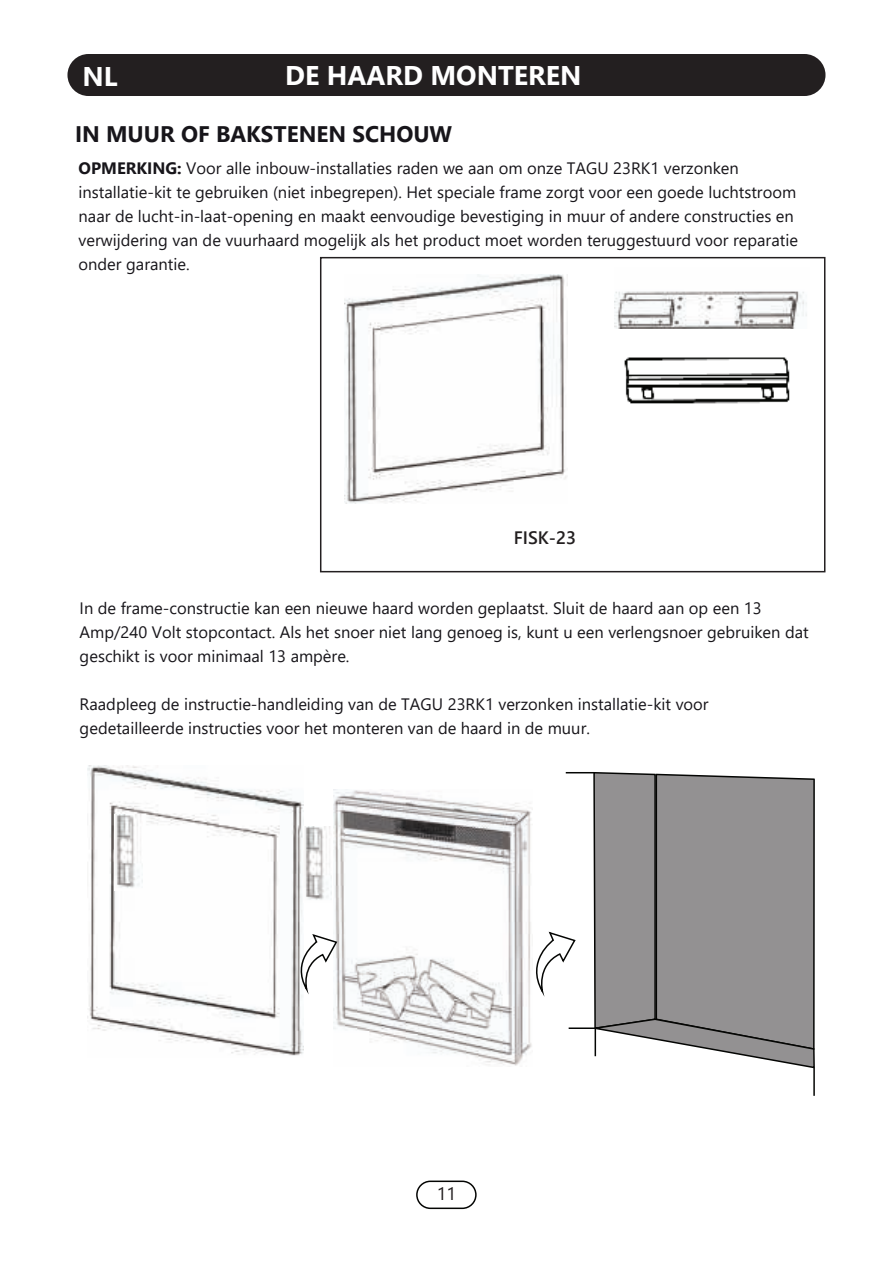
<style>
.page{position:relative;width:893px;height:1263px;background:#fff}
.page>*{position:absolute;margin:0;border:0;box-sizing:border-box;transform-origin:0 0}
.t1{font:700 27px "Segoe UI";color:#fff}
.t2{font:700 22.5px "Segoe UI";color:#17151a}
.t3{font:600 18px "Segoe UI";color:#231f20}
.t4{font:18px "Segoe UI";color:#231f20}
.t5{font:16.5px/24px "Segoe UI";color:#17151a}
.s1{font-weight:700}
</style>
<div class="page">
<div style="left:416px;top:1180px;width:61px;height:29px;border:2px solid #040503;border-radius:14px"></div>
<div style="left:67px;top:54px;width:758px;height:42px;background:#231f20;border-radius:21px"></div>
<img style="left:344px;top:275px;width:223px;height:229px">
<img style="left:614px;top:291px;width:193px;height:38px">
<img style="left:624px;top:357px;width:166px;height:47px">
<div style="left:320px;top:257px;width:505px;height:315px;border:2px solid #231f20"></div>
<img style="left:88px;top:766px;width:202px;height:290px">
<hr style="left:813px;top:1067px;width:2px;height:29px;background:#040503">
<img style="left:115px;top:814px;width:28px;height:76px">
<svg style="left:290px;top:772px;width:525px;height:297px"></svg>
<h1 class="t1" style="left:83px;top:51px;width:37px">NL</h1>
<h1 class="t1" style="left:285px;top:50px;width:298px">DE HAARD MONTEREN</h1>
<h2 class="t2" style="left:75px;top:112px;width:379px">IN MUUR OF BAKSTENEN SCHOUW</h2>
<p class="t5" style="left:79px;top:155px;width:721px"><span class="s1">OPMERKING:</span> Voor alle inbouw-installaties raden we aan om onze TAGU 23RK1 verzonken installatie-kit te gebruiken (niet inbegrepen). Het speciale frame zorgt voor een goede luchtstroom naar de lucht-in-laat-opening en maakt eenvoudige bevestiging in muur of andere constructies en verwijdering van de vuurhaard mogelijk als het product moet worden teruggestuurd voor reparatie onder garantie.</p>
<p class="t3" style="left:514px;top:531px;width:64px">FISK-23</p>
<p class="t5" style="left:80px;top:594px;width:731px">In de frame-constructie kan een nieuwe haard worden geplaatst. Sluit de haard aan op een 13<br>Amp/240 Volt stopcontact. Als het snoer niet lang genoeg is, kunt u een verlengsnoer gebruiken dat geschikt is voor minimaal 13 ampère.</p>
<p class="t5" style="left:80px;top:690px;width:630px">Raadpleeg de instructie-handleiding van de TAGU 23RK1 verzonken installatie-kit voor gedetailleerde instructies voor het monteren van de haard in de muur.</p>
<p class="t4" style="left:437px;top:1177px;width:21px">11</p>
</div>
